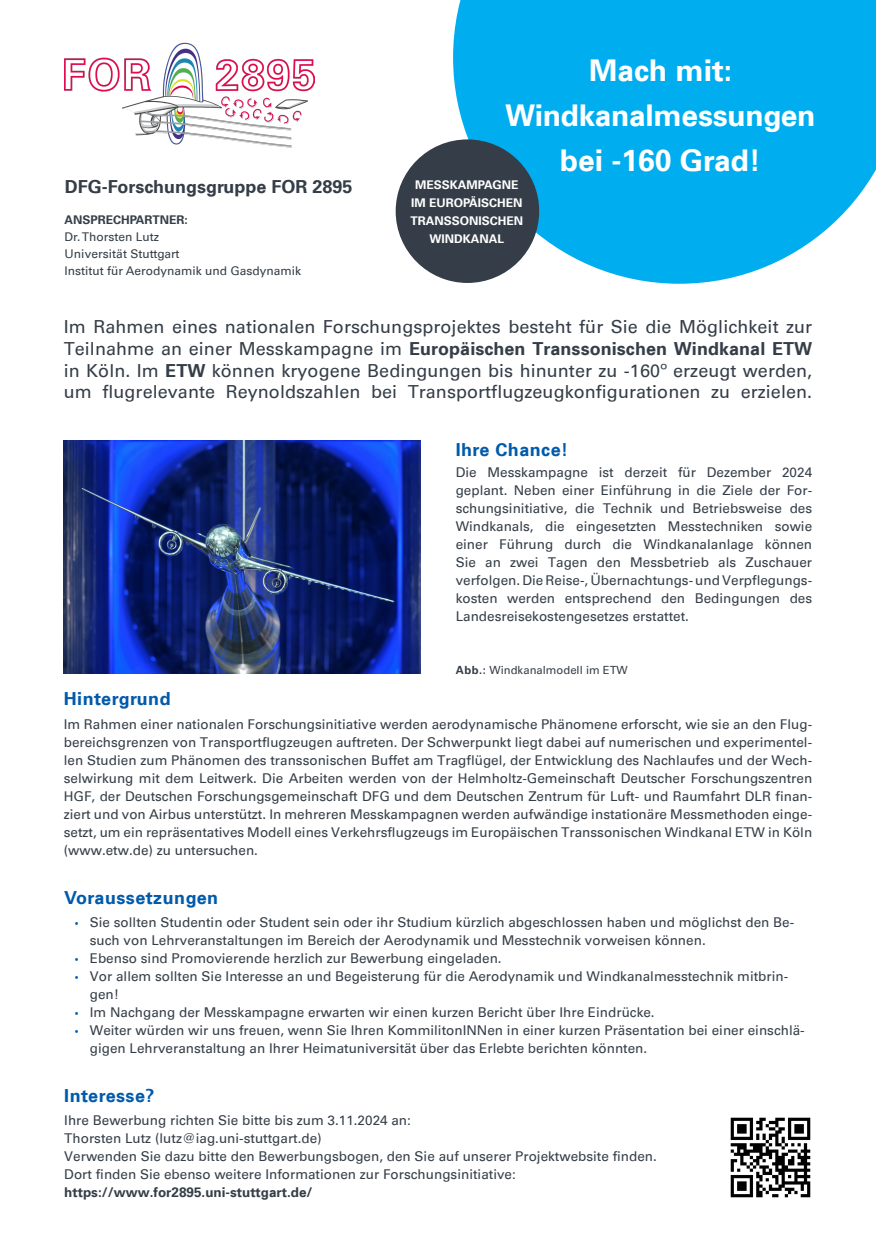
<style>
.page{position:relative;width:876px;height:1244px;background:#fff}
.page>*{position:absolute;margin:0;border:0;box-sizing:border-box;transform-origin:0 0}
.t1{font:30px/45px "Universfor Uni S65 Bd";letter-spacing:-.01em;color:#fff;text-align:center}
.Absatzformat_ohne_Pukt{font:18px/21.6px "Universfor Uni S55 Rm";letter-spacing:.005em;color:#353e48;text-align:justify}
.t2{font:18px "Universfor Uni S65 Bd";letter-spacing:.025em;color:#015aaa}
.t3{font:18px "Universfor Uni S65 Bd";color:#353e48}
.Absatz_kleinerer_Text_ohne_Punkte{font:13.5px/18px "Universfor Uni S55 Rm";color:#353e48}
.t4{font:12px/17.2px "Universfor Uni S55 Rm";color:#353e48}
.t5{font:12px/18px "Universfor Uni S65 Bd";color:#fff;text-align:center}
.t6{font:12px "Universfor Uni S65 Bd";color:#353e48}
.t7{font:11.25px "Universfor Uni S55 Rm";color:#353e48}
.s1{font-family:"Universfor Uni S65 Bd"}
.s2{font-family:"Myriad Pro";color:#015aaa}
</style>
<div class="page">
<img style="left:65px;top:42px;width:250px;height:106px">
<img style="left:64px;top:441px;width:357px;height:232px">
<img style="left:730px;top:1117px;width:81px;height:81px">
<svg style="left:453px;top:0;width:423px;height:284px;fill:#00aeef"></svg>
<div style="left:396px;top:139px;width:143px;height:144px;background:#353e48;border-radius:50%"></div>
<p class="t1" style="left:505px;top:47px;width:312px">Mach mit:<br>Windkanalmessungen bei -160 Grad!</p>
<p class="t3" style="left:65px;top:174px;width:289px">DFG-Forschungsgruppe FOR 2895</p>
<p class="t5" style="left:411px;top:175px;width:114px">MESSKAMPAGNE<br>IM EUROPÄISCHEN<br>TRANSSONISCHEN<br>WINDKANAL</p>
<p class="t6" style="left:64px;top:211px;width:125px">ANSPRECHPARTNER:</p>
<p class="t4" style="left:64px;top:227px;width:238px">Dr. Thorsten Lutz<br>Universität Stuttgart<br>Institut für Aerodynamik und Gasdynamik</p>
<p class="Absatzformat_ohne_Pukt" style="left:64px;top:315px;width:750px">Im Rahmen eines nationalen Forschungsprojektes besteht für Sie die Möglichkeit zur Teilnahme an einer Messkampagne im <span class="s1">Europäischen Transsonischen Windkanal ETW </span>in Köln. Im <span class="s1">ETW</span> können kryogene Bedingungen bis hinunter zu -160º erzeugt werden, um flugrelevante Reynoldszahlen bei Transportflugzeugkonfigurationen zu erzielen.</p>
<p class="t2" style="left:456px;top:437px;width:114px">Ihre Chance!</p>
<p class="Absatz_kleinerer_Text_ohne_Punkte" style="left:456px;top:462px;width:358px;text-align:justify">Die Messkampagne ist derzeit für Dezember 2024 geplant. Neben einer Einführung in die Ziele der For&shy;schungsinitiative, die Technik und Betriebsweise des Windkanals, die eingesetzten Messtechniken sowie einer Führung durch die Windkanalanlage können Sie an zwei Tagen den Messbetrieb als Zuschauer verfolgen. Die Reise-, Übernachtungs- und Verpflegungs&shy;kosten werden entsprechend den Bedingungen des Landesreisekostengesetzes erstattet.</p>
<p class="t7" style="left:456px;top:662px;width:174px"><span class="s1">Abb.:</span> Windkanalmodell im ETW</p>
<p class="t2" style="left:64px;top:686px;width:108px">Hintergrund</p>
<p class="Absatz_kleinerer_Text_ohne_Punkte" style="left:64px;top:714px;width:750px;text-align:justify">Im Rahmen einer nationalen Forschungsinitiative werden aerodynamische Phänomene erforscht, wie sie an den Flug&shy;bereichsgrenzen von Transportflugzeugen auftreten. Der Schwerpunkt liegt dabei auf numerischen und experimentel&shy;len Studien zum Phänomen des transsonischen Buffet am Tragflügel, der Entwicklung des Nachlaufes und der Wech&shy;selwirkung mit dem Leitwerk. Die Arbeiten werden von der Helmholtz-Gemeinschaft Deutscher Forschungszentren HGF, der Deutschen Forschungsgemeinschaft DFG und dem Deutschen Zentrum für Luft- und Raumfahrt DLR finan&shy;ziert und von Airbus unterstützt. In mehreren Messkampagnen werden aufwändige instationäre Messmethoden einge&shy;setzt, um ein repräsentatives Modell eines Verkehrsflugzeugs im Europäischen Transsonischen Windkanal ETW in Köln (www.etw.de) zu untersuchen.</p>
<p class="t2" style="left:64px;top:885px;width:155px">Voraussetzungen</p>
<p class="Absatz_kleinerer_Text_ohne_Punkte" style="left:90px;top:912px;width:706px;text-indent:-15px"><span class="s2">•</span> Sie sollten Studentin oder Student sein oder ihr Studium kürzlich abgeschlossen haben und möglichst den Be&shy;such von Lehrveranstaltungen im Bereich der Aerodynamik und Messtechnik vorweisen können.</p>
<p class="Absatz_kleinerer_Text_ohne_Punkte" style="left:75px;top:948px;width:428px"><span class="s2">•</span> Ebenso sind Promovierende herzlich zur Bewerbung eingeladen.</p>
<p class="Absatz_kleinerer_Text_ohne_Punkte" style="left:90px;top:966px;width:700px;text-indent:-15px"><span class="s2">•</span> Vor allem sollten Sie Interesse an und Begeisterung für die Aerodynamik und Windkanalmesstechnik mitbrin&shy;gen!</p>
<p class="Absatz_kleinerer_Text_ohne_Punkte" style="left:75px;top:1002px;width:581px"><span class="s2">•</span> Im Nachgang der Messkampagne erwarten wir einen kurzen Bericht über Ihre Eindrücke.</p>
<p class="Absatz_kleinerer_Text_ohne_Punkte" style="left:90px;top:1020px;width:716px;text-indent:-15px"><span class="s2">•</span> Weiter würden wir uns freuen, wenn Sie Ihren KommilitonINNen in einer kurzen Präsentation bei einer einschlä&shy;gigen Lehrveranstaltung an Ihrer Heimatuniversität über das Erlebte berichten könnten.</p>
<p class="t2" style="left:64px;top:1082px;width:92px">Interesse?</p>
<p class="Absatz_kleinerer_Text_ohne_Punkte" style="left:64px;top:1110px;width:594px">Ihre Bewerbung richten Sie bitte bis zum 3.11.2024 an:<br>Thorsten Lutz (lutz@iag.uni-stuttgart.de)<br>Verwenden Sie dazu bitte den Bewerbungsbogen, den Sie auf unserer Projektwebsite finden.<br>Dort finden Sie ebenso weitere Informationen zur Forschungsinitiative: <span class="s1">https://www.for2895.uni-stuttgart.de/</span></p>
</div>
